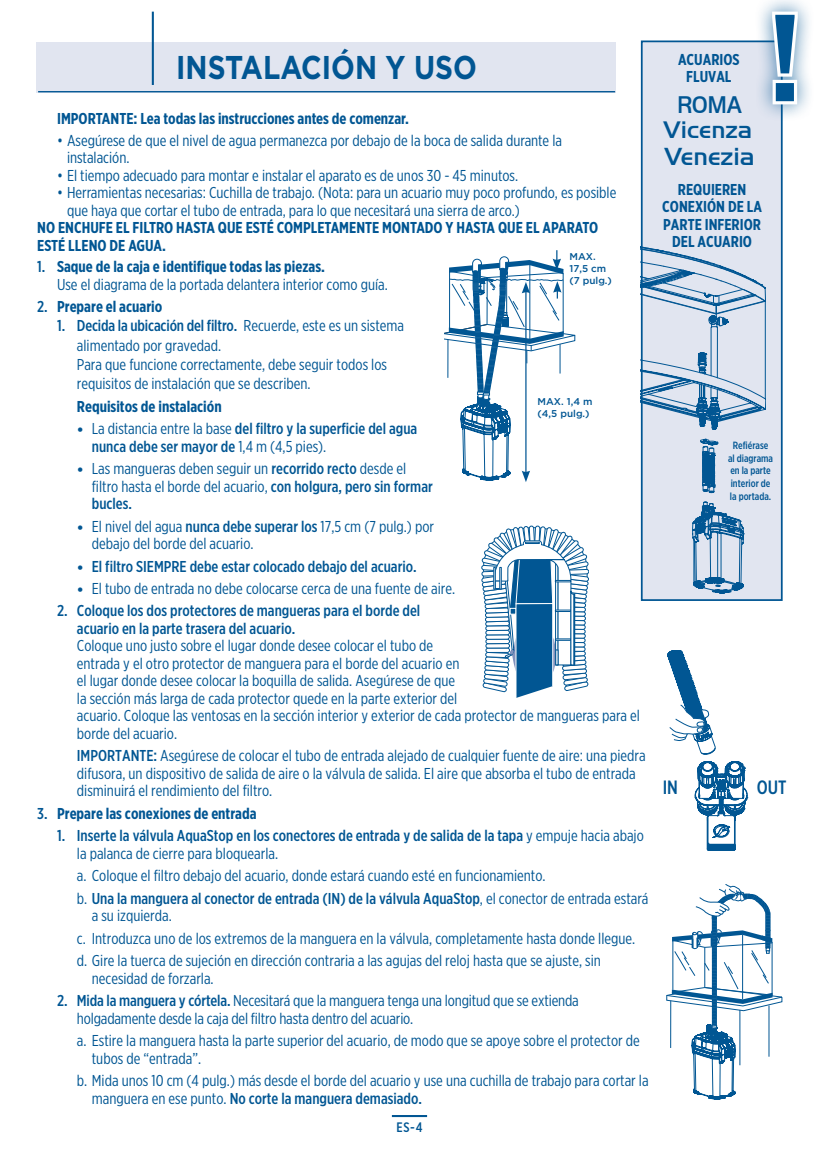
<style>
.page{position:relative;width:819px;height:1166px;background:#fff}
.page>*{position:absolute;margin:0;border:0;box-sizing:border-box;transform-origin:0 0}
.regular_body_text{font:700 123.38px "Gotham X Narrow";color:#015693}
.t1{font:700 32.9px "Gotham";color:#015693;scale:.85 1}
.t2{font:500 25.72px "Handel Gothic";color:#015693}
.t3{font:500 25.03px "Handel Got D";color:#015693;scale:.86 1}
.t4{font:500 24.85px "Handel Gothic";color:#015693}
.regular_body_text-2{font:500 19.25px "Gotham X Narrow";color:#015693}
.regular_body_text-3{font:15.75px/17.5px "Gotham X Narrow";color:#015693}
.t5{font:500 15.75px/17.5px "Gotham X Narrow";color:#015693}
.regular_body_text-4{font:700 15.75px/17.5px "Gotham X Narrow";color:#015693;text-align:center}
.t6{font:500 13.65px "Gotham X Narrow";color:#015693}
.t7{font:500 10.5px/12.6px "Gotham X Narrow";color:#015693;text-align:center}
.callouts{font:500 9.8px/11.9px "Gotham";color:#015693}
.s1{font-weight:500}
.s2{font-family:"Calibri";font-weight:400;font-size:14px}
.s3{font-weight:400}
.s4{font-family:"Calibri";font-size:14px}
</style>
<div class="page">
<div style="left:37px;top:42px;width:579px;height:51px;background:#e1e5f0"></div>
<svg style="left:444px;top:250px;width:131px;height:232px"></svg>
<svg style="left:481px;top:526px;width:108px;height:172px"></svg>
<div style="left:573px;top:594px;width:2px;height:71px;background:#fff;border:1px solid #015693"></div>
<div style="left:555px;top:650px;width:3px;height:15px;background:#fff;border:1px solid #015693"></div>
<svg style="left:667px;top:650px;width:80px;height:200px"></svg>
<svg style="left:666px;top:884px;width:116px;height:215px"></svg>
<hr style="left:38px;top:91px;width:577px;height:1px;background:#015693">
<hr style="left:152px;top:12px;width:2px;height:73px;background:#015693">
<div style="left:640px;top:41px;width:142px;height:560px;background:#e1e5f0;border:2px solid #015693"></div>
<div style="left:754px;top:0;width:61px;height:123px;background:#015693;opacity:.75"></div>
<svg style="left:768px;top:8px;width:33px;height:100px"></svg>
<svg style="left:640px;top:240px;width:125px;height:353px"></svg>
<hr style="left:392px;top:1115px;width:35px;height:2px;background:#015693">
<p class="t1" style="left:176px;top:46px;width:355px">INSTALACIÓN Y USO</p>
<p class="regular_body_text-4" style="left:57px;top:110px;width:353px">IMPORTANTE: Lea todas las instrucciones antes de comenzar.</p>
<p class="regular_body_text-3" style="left:67px;top:131px;width:496px;text-indent:-10px">• Asegúrese de que el nivel de agua permanezca por debajo de la boca de salida durante la instalación.</p>
<p class="regular_body_text-3" style="left:57px;top:166px;width:462px">• El tiempo adecuado para montar e instalar el aparato es de unos 30 - 45 minutos.</p>
<p class="regular_body_text-3" style="left:67px;top:184px;width:551px;text-indent:-10px">• Herramientas necesarias: Cuchilla de trabajo. (Nota: para un acuario muy poco profundo, es posible que haya que cortar el tubo de entrada, para lo que necesitará una sierra de arco.)</p>
<p class="regular_body_text-4" style="left:37px;top:219px;width:562px;text-align:left">NO ENCHUFE EL FILTRO HASTA QUE ESTÉ COMPLETAMENTE MONTADO Y HASTA QUE EL APARATO<br>ESTÉ LLENO DE AGUA.</p>
<p class="regular_body_text-4" style="left:37px;top:258px;width:289px"><span class="s1">1.</span> Saque de la caja e identifique todas las piezas.</p>
<p class="regular_body_text-3" style="left:57px;top:275px;width:332px">Use el diagrama de la portada delantera interior como guía.</p>
<p class="regular_body_text-4" style="left:37px;top:298px;width:127px"><span class="s1">2.</span> Prepare el acuario</p>
<p class="regular_body_text-3" style="left:77px;top:316px;width:328px;line-height:19.2px;text-indent:-20px"><span class="s1">1. Decida la ubicación del filtro.</span> Recuerde, este es un sistema alimentado por gravedad.</p>
<p class="regular_body_text-3" style="left:77px;top:354px;width:311px;line-height:19.2px">Para que funcione correctamente, debe seguir todos los requisitos de instalación que se describen.</p>
<p class="regular_body_text-4" style="left:77px;top:397px;width:146px">Requisitos de instalación</p>
<p class="t5" style="left:92px;top:420px;width:327px;text-indent:-15px"><span class="s2">•</span> <span class="s3">La distancia entre la base</span> del filtro y la superficie del agua nunca debe ser mayor de <span class="s3">1,4 m (4,5 pies).</span></p>
<p class="regular_body_text-3" style="left:92px;top:459px;width:342px;text-indent:-15px"><span class="s4">•</span> Las mangueras deben seguir un <span class="s1">recorrido recto</span> desde el filtro hasta el borde del acuario, <span class="s1">con holgura, pero sin formar bucles.</span></p>
<p class="regular_body_text-3" style="left:92px;top:517px;width:344px;text-indent:-15px"><span class="s4">•</span> El nivel del agua <span class="s1">nunca debe superar los</span> 17,5 cm (7 pulg.) por debajo del borde del acuario.</p>
<p class="t5" style="left:77px;top:557px;width:341px"><span class="s2">•</span> El filtro SIEMPRE debe estar colocado debajo del acuario.</p>
<p class="regular_body_text-3" style="left:77px;top:579px;width:379px"><span class="s4">•</span> El tubo de entrada no debe colocarse cerca de una fuente de aire.</p>
<p class="t5" style="left:77px;top:602px;width:345px;text-indent:-20px">2. Coloque los dos protectores de mangueras para el borde del acuario en la parte trasera del acuario.</p>
<p class="regular_body_text-3" style="left:77px;top:637px;width:564px">Coloque uno justo sobre el lugar donde desee colocar el tubo de<br>entrada y el otro protector de manguera para el borde del acuario en<br>el lugar donde desee colocar la boquilla de salida. Asegúrese de que<br>la sección más larga de cada protector quede en la parte exterior del<br>acuario. Coloque las ventosas en la sección interior y exterior de cada protector de mangueras para el borde del acuario.</p>
<p class="regular_body_text-3" style="left:77px;top:747px;width:570px"><span class="s1">IMPORTANTE:</span> Asegúrese de colocar el tubo de entrada alejado de cualquier fuente de aire: una piedra difusora, un dispositivo de salida de aire o la válvula de salida. El aire que absorba el tubo de entrada disminuirá el rendimiento del filtro.</p>
<p class="regular_body_text-4" style="left:37px;top:804px;width:221px"><span class="s1">3.</span> Prepare las conexiones de entrada</p>
<p class="t5" style="left:77px;top:827px;width:568px;text-indent:-20px">1. Inserte la válvula AquaStop en los conectores de entrada y de salida de la tapa <span class="s3">y empuje hacia abajo la palanca de cierre para bloquearla.</span></p>
<p class="regular_body_text-3" style="left:77px;top:867px;width:470px">a. Coloque el filtro debajo del acuario, donde estará cuando esté en funcionamiento.</p>
<p class="t5" style="left:92px;top:889px;width:558px;text-indent:-15px"><span class="s3">b.</span> Una la manguera al conector de entrada (IN) de la válvula AquaStop<span class="s3">, el conector de entrada estará a su izquierda.</span></p>
<p class="regular_body_text-3" style="left:77px;top:929px;width:560px">c. Introduzca uno de los extremos de la manguera en la válvula, completamente hasta donde llegue.</p>
<p class="regular_body_text-3" style="left:92px;top:951px;width:510px;text-indent:-15px">d. Gire la tuerca de sujeción en dirección contraria a las agujas del reloj hasta que se ajuste, sin necesidad de forzarla.</p>
<p class="regular_body_text-3" style="left:77px;top:991px;width:503px;text-indent:-20px"><span class="s1">2. Mida la manguera y córtela.</span> Necesitará que la manguera tenga una longitud que se extienda holgadamente desde la caja del filtro hasta dentro del acuario.</p>
<p class="regular_body_text-3" style="left:92px;top:1031px;width:549px;text-indent:-15px">a. Estire la manguera hasta la parte superior del acuario, de modo que se apoye sobre el protector de tubos de “entrada”.</p>
<p class="regular_body_text-3" style="left:92px;top:1071px;width:558px;text-indent:-15px">b. Mida unos 10 cm (4 pulg.) más desde el borde del acuario y use una cuchilla de trabajo para cortar la manguera en ese punto. <span class="s1">No corte la manguera demasiado.</span></p>
<p class="callouts" style="left:569px;top:250px;width:38px">MAX.<br>17,5 cm</p>
<p class="callouts" style="left:569px;top:274px;width:44px">(7 pulg.)</p>
<p class="callouts" style="left:537px;top:396px;width:56px">MAX. 1,4 m</p>
<p class="callouts" style="left:537px;top:408px;width:54px">(4,5 pulg.)</p>
<p class="t6" style="left:396px;top:1119px;width:27px">ES-4</p>
<p class="regular_body_text-4" style="left:678px;top:50px;width:63px">ACUARIOS<br>FLUVAL</p>
<p class="t3" style="left:677px;top:91px;width:76px">ROMA</p>
<p class="t4" style="left:663px;top:115px;width:91px">Vicenza</p>
<p class="t2" style="left:664px;top:141px;width:92px">Venezia</p>
<p class="regular_body_text-4" style="left:662px;top:180px;width:101px">REQUIEREN<br>CONEXIÓN DE LA<br>PARTE INFERIOR<br>DEL ACUARIO</p>
<p class="regular_body_text" style="left:768px;top:-18px;width:34px">!</p>
<p class="t7" style="left:728px;top:439px;width:47px">Refiérase<br>al diagrama en la parte interior de la portada.</p>
<p class="regular_body_text-2" style="left:662px;top:776px;width:17px">IN</p>
<p class="regular_body_text-2" style="left:756px;top:776px;width:31px">OUT</p>
</div>
